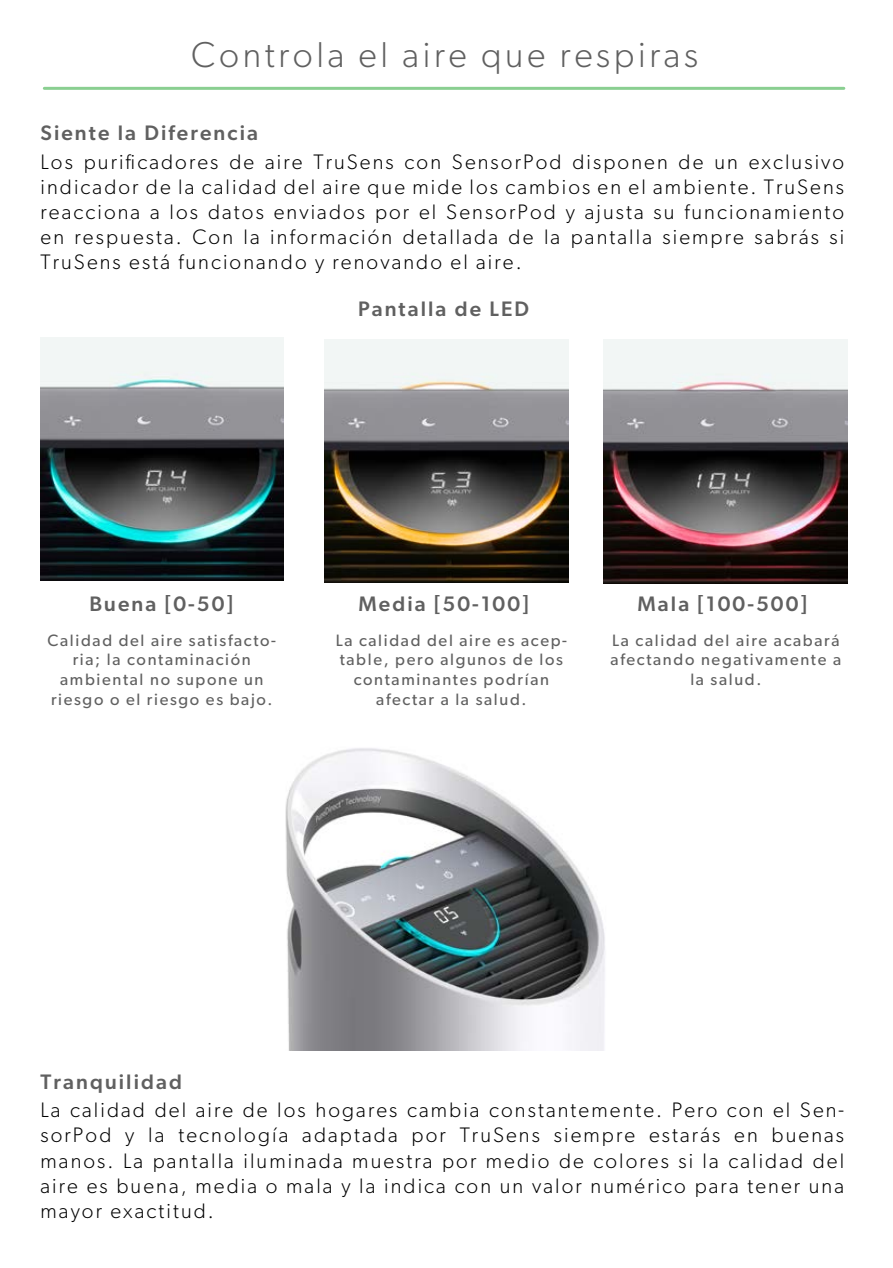
<style>
.page{position:relative;width:893px;height:1268px;background:#fff}
.page>*{position:absolute;margin:0;border:0;box-sizing:border-box;transform-origin:0 0}
.t1{font:300 36px "Gibson";letter-spacing:.1em;color:#606060}
.t2{font:300 21px/25.2px "Gibson";letter-spacing:.1em;color:#000;text-align:justify}
.t3{font:500 21px "Gibson";letter-spacing:.1em;color:#606060}
.t4{font:16.5px/19.8px "Gibson";letter-spacing:.1em;color:#606060;text-align:center}
</style>
<div class="page">
<img style="left:285px;top:748px;width:320px;height:301px">
<hr style="left:44px;top:87px;width:800px;height:3px;background:#8acf91">
<img style="left:40px;top:337px;width:243px;height:243px">
<img style="left:325px;top:339px;width:243px;height:243px">
<img style="left:603px;top:339px;width:244px;height:244px">
<h1 class="t1" style="left:191px;top:33px;width:508px">Controla el aire que respiras</h1>
<p class="t3" style="left:41px;top:120px;width:219px">Siente la Diferencia</p>
<p class="t2" style="left:41px;top:148px;width:805px">Los purificadores de aire TruSens con SensorPod disponen de un exclusivo indicador de la calidad del aire que mide los cambios en el ambiente. TruSens reacciona a los datos enviados por el SensorPod y ajusta su funcionamiento en respuesta. Con la información detallada de la pantalla siempre sabrás si TruSens está funcionando y renovando el aire.</p>
<p class="t3" style="left:358px;top:296px;width:173px">Pantalla de LED</p>
<p class="t3" style="left:89px;top:591px;width:145px">Buena [0-50]</p>
<p class="t3" style="left:358px;top:591px;width:172px">Media [50-100]</p>
<p class="t3" style="left:637px;top:591px;width:171px">Mala [100-500]</p>
<p class="t4" style="left:48px;top:629px;width:230px">Calidad del aire satisfacto&shy;ria; la contaminación ambiental no supone un riesgo o el riesgo es bajo.</p>
<p class="t4" style="left:336px;top:629px;width:233px">La calidad del aire es acep&shy;table, pero algunos de los contaminantes podrían afectar a la salud.</p>
<p class="t4" style="left:611px;top:629px;width:232px">La calidad del aire acabará afectando negativamente a la salud.</p>
<p class="t3" style="left:41px;top:1068px;width:143px">Tranquilidad</p>
<p class="t2" style="left:41px;top:1096px;width:805px">La calidad del aire de los hogares cambia constantemente. Pero con el Sen&shy;sorPod y la tecnología adaptada por TruSens siempre estarás en buenas manos. La pantalla iluminada muestra por medio de colores si la calidad del aire es buena, media o mala y la indica con un valor numérico para tener una mayor exactitud.</p>
</div>
